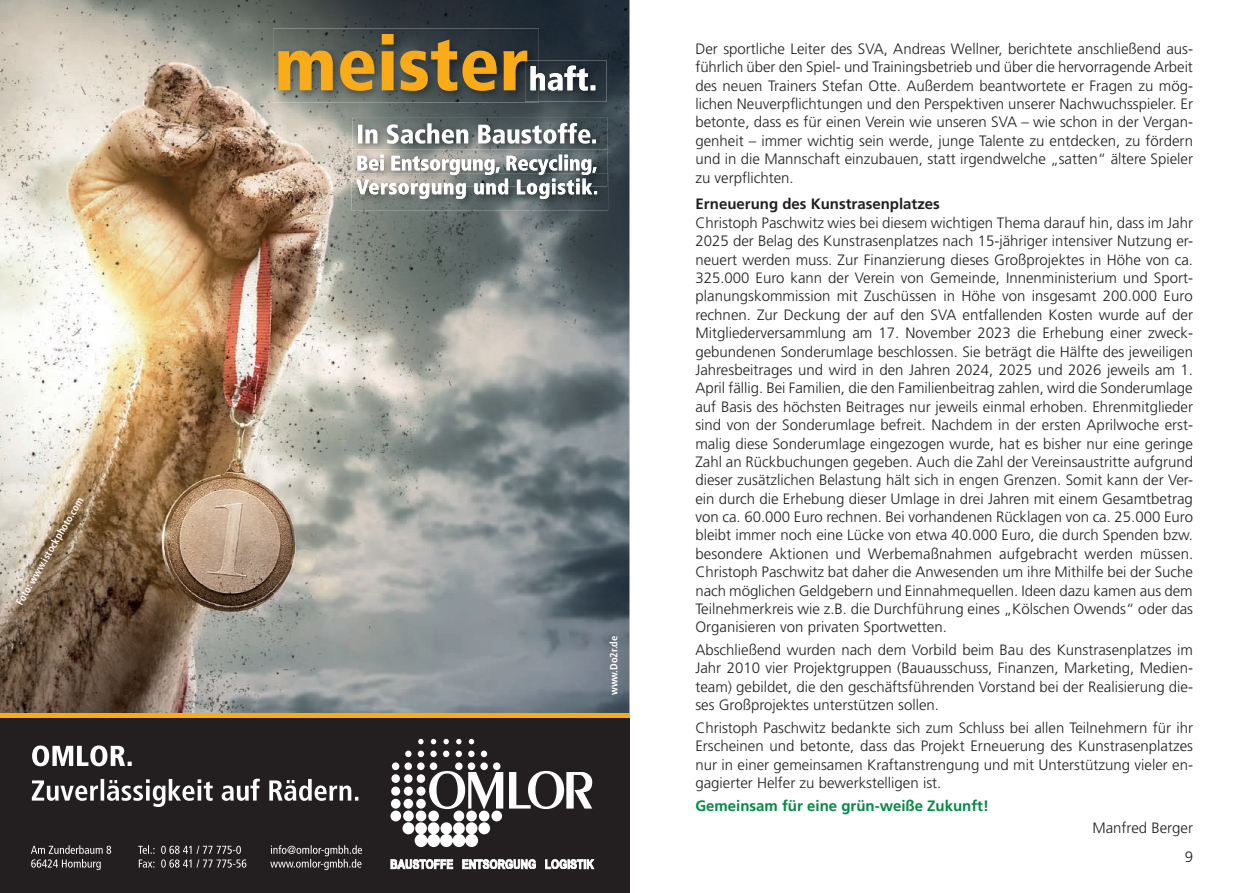
<style>
.page{position:relative;width:1259px;height:893px;background:#fff}
.page>*{position:absolute;margin:0;border:0;box-sizing:border-box;transform-origin:0 0}
.t1{font:300 15px/18.5px "Frutiger LT Std";color:#231f20;text-align:justify}
.t2{font:700 15px "Frutiger LT Std";color:#008b43}
.t3{font:700 15px "Frutiger LT Std";color:#231f20}
.t4{font:700 condensed 10.5px "Frutiger";color:#fff}
</style>
<div class="page">
<img style="left:0;top:0;width:629px;height:713px">
<img style="left:539px;top:61px;width:67px;height:41px">
<img style="left:273px;top:29px;width:266px;height:73px">
<svg style="left:278px;top:34px;width:317px;height:57px;background:#806c3f"></svg>
<div style="left:0;top:715px;width:629px;height:178px;background:#231f20"></div>
<div style="left:0;top:713px;width:629px;height:5px;background:#faab1a"></div>
<img style="left:390px;top:738px;width:205px;height:132px">
<svg style="left:390px;top:739px;width:202px;height:108px"></svg>
<svg style="left:391px;top:859px;width:62px;height:10px"></svg>
<svg style="left:462px;top:859px;width:73px;height:10px"></svg>
<svg style="left:545px;top:859px;width:49px;height:10px"></svg>
<svg style="left:32px;top:779px;width:326px;height:28px"></svg>
<svg style="left:32px;top:745px;width:100px;height:21px"></svg>
<svg style="left:31px;top:845px;width:331px;height:25px"></svg>
<img style="left:597px;top:186px;width:10px;height:13px">
<img style="left:352px;top:155px;width:255px;height:31px">
<svg style="left:356px;top:155px;width:241px;height:44px"></svg>
<img style="left:352px;top:118px;width:255px;height:31px">
<img style="left:352px;top:149px;width:255px;height:6px">
<img style="left:380px;top:155px;width:188px;height:1px">
<svg style="left:358px;top:123px;width:238px;height:21px"></svg>
<p class="t4" style="left:13px;top:600px;width:124px;rotate:-59deg">Foto: www.istockphoto.com</p>
<p class="t4" style="left:608px;top:695px;width:61px;rotate:-90deg">www.Do2r.de</p>
<p class="t1" style="left:695px;top:40px;width:499px">Der sportliche Leiter des SVA, Andreas Wellner, berichtete anschließend aus&shy;führlich über den Spiel- und Trainingsbetrieb und über die hervorragende Arbeit des neuen Trainers Stefan Otte. Außerdem beantwortete er Fragen zu mög&shy;lichen Neuverpflichtungen und den Perspektiven unserer Nachwuchsspieler. Er betonte, dass es für einen Verein wie unseren SVA – wie schon in der Vergan&shy;genheit – immer wichtig sein werde, junge Talente zu entdecken, zu fördern und in die Mannschaft einzubauen, statt irgendwelche „satten“ ältere Spieler zu verpflichten.</p>
<p class="t3" style="left:695px;top:195px;width:246px">Erneuerung des Kunstrasenplatzes</p>
<p class="t1" style="left:695px;top:214px;width:499px">Christoph Paschwitz wies bei diesem wichtigen Thema darauf hin, dass im Jahr 2025 der Belag des Kunstrasenplatzes nach 15-jähriger intensiver Nutzung er&shy;neuert werden muss. Zur Finanzierung dieses Großprojektes in Höhe von ca.<br>325.000 Euro kann der Verein von Gemeinde, Innenministerium und Sport&shy;planungskommission mit Zuschüssen in Höhe von insgesamt 200.000 Euro rechnen. Zur Deckung der auf den SVA entfallenden Kosten wurde auf der Mitgliederversammlung am 17. November 2023 die Erhebung einer zweck&shy;gebundenen Sonderumlage beschlossen. Sie beträgt die Hälfte des jeweiligen Jahresbeitrages und wird in den Jahren 2024, 2025 und 2026 jeweils am 1.<br>April fällig. Bei Familien, die den Familienbeitrag zahlen, wird die Sonderumlage auf Basis des höchsten Beitrages nur jeweils einmal erhoben. Ehrenmitglieder sind von der Sonderumlage befreit. Nachdem in der ersten Aprilwoche erst&shy;malig diese Sonderumlage eingezogen wurde, hat es bisher nur eine geringe Zahl an Rückbuchungen gegeben. Auch die Zahl der Vereinsaustritte aufgrund dieser zusätzlichen Belastung hält sich in engen Grenzen. Somit kann der Ver&shy;ein durch die Erhebung dieser Umlage in drei Jahren mit einem Gesamtbetrag von ca. 60.000 Euro rechnen. Bei vorhandenen Rücklagen von ca. 25.000 Euro bleibt immer noch eine Lücke von etwa 40.000 Euro, die durch Spenden bzw. besondere Aktionen und Werbemaßnahmen aufgebracht werden müssen.<br>Christoph Paschwitz bat daher die Anwesenden um ihre Mithilfe bei der Suche nach möglichen Geldgebern und Einnahmequellen. Ideen dazu kamen aus dem Teilnehmerkreis wie z.B. die Durchführung eines „Kölschen Owends“ oder das Organisieren von privaten Sportwetten.</p>
<p class="t1" style="left:695px;top:641px;width:499px">Abschließend wurden nach dem Vorbild beim Bau des Kunstrasenplatzes im Jahr 2010 vier Projektgruppen (Bauausschuss, Finanzen, Marketing, Medien&shy;team) gebildet, die den geschäftsführenden Vorstand bei der Realisierung die&shy;ses Großprojektes unterstützen sollen.</p>
<p class="t1" style="left:695px;top:719px;width:499px">Christoph Paschwitz bedankte sich zum Schluss bei allen Teilnehmern für ihr Erscheinen und betonte, dass das Projekt Erneuerung des Kunstrasenplatzes nur in einer gemeinsamen Kraftanstrengung und mit Unterstützung vieler en&shy;gagierter Helfer zu bewerkstelligen ist.</p>
<p class="t2" style="left:695px;top:797px;width:295px">Gemeinsam für eine grün-weiße Zukunft!</p>
<p class="t1" style="left:1092px;top:819px;width:102px">Manfred Berger</p>
<p class="t1" style="left:1184px;top:847px;width:10px">9</p>
</div>
